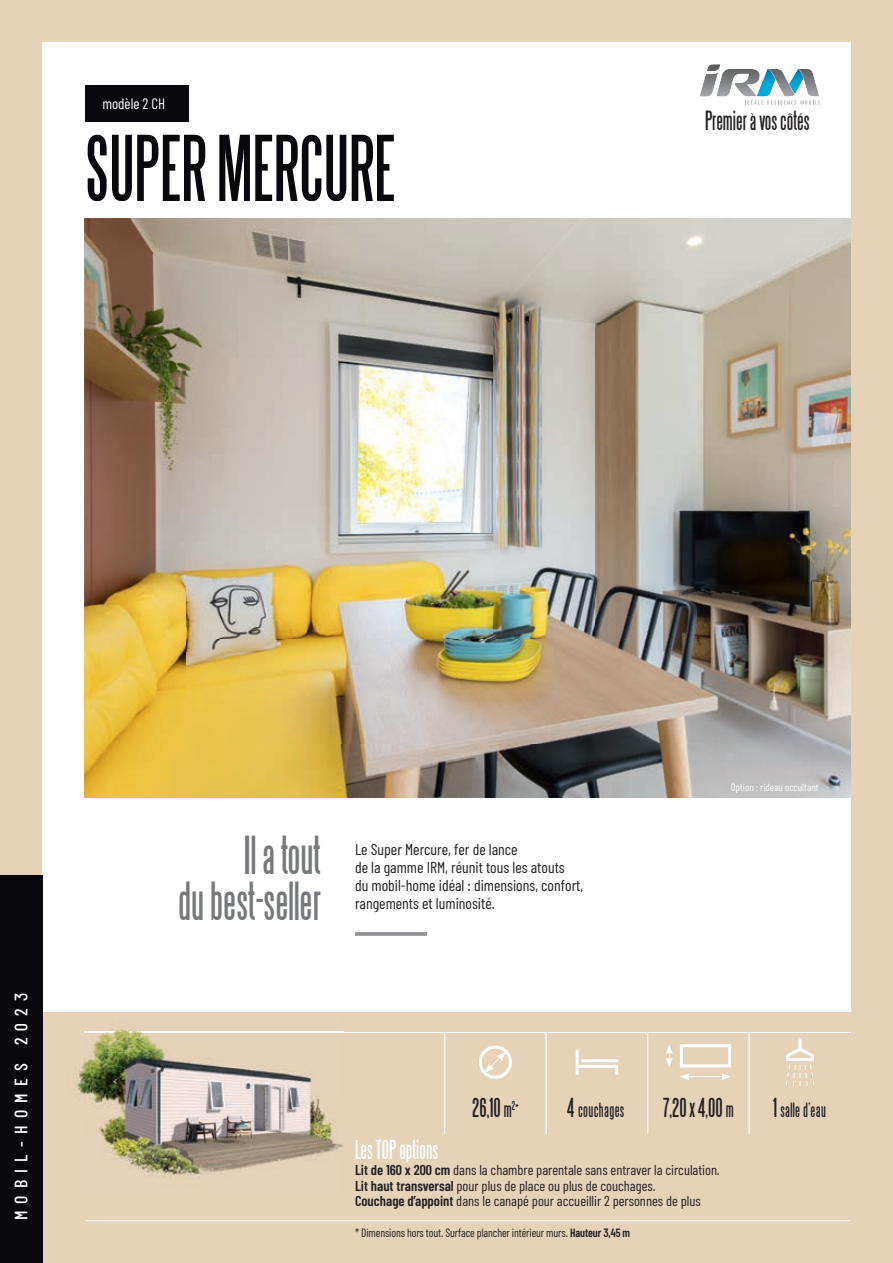
<style>
.page{position:relative;width:893px;height:1263px;background:#e6d1b9}
.page>*{position:absolute;margin:0;border:0;box-sizing:border-box;transform-origin:0 0}
.t1{font:48px/46.5px "Steelfish";color:#76787b;text-align:right}
.t2{font:24.15px "Steelfish";color:#231f20}
.t3{font:24px "Steelfish";color:#231f20}
.t4{font:24px "Steelfish";color:#fff}
.t5{font:18px "Steelfish";letter-spacing:.02em;color:#231f20}
.t6{font:500 18px "Barlow Condensed";letter-spacing:.4em;color:#fff}
.t7{font:15.75px/18px "Barlow Condensed";color:#231f20}
.t8{font:15px "Barlow Condensed";color:#fff}
.t9{font:14.25px/15.8px "Barlow Condensed";color:#231f20}
.t10{font:12px "Barlow Condensed";letter-spacing:-.01em;color:#231f20;scale:.95 1}
.t11{font:10.5px "Barlow Condensed";color:#fff}
.s1{font-size:19.5px}
.s2{font-size:24px}
.s3{font-weight:600}
</style>
<div class="page">
<div style="left:42px;top:43px;width:808px;height:969px;background:#fff"></div>
<svg style="left:700px;top:64px;width:120px;height:41px"></svg>
<div style="left:0;top:876px;width:42px;height:387px;background:#08080d"></div>
<hr style="left:85px;top:1032px;width:766px;height:1px;background:#fff">
<div style="left:479px;top:1046px;width:33px;height:33px;border:3px solid #fff;border-radius:50%"></div>
<svg style="left:485px;top:1052px;width:21px;height:21px"></svg>
<hr style="left:576px;top:1050px;width:3px;height:25px;background:#fff">
<svg style="left:576px;top:1063px;width:43px;height:12px"></svg>
<hr style="left:581px;top:1059px;width:37px;height:3px;background:#fff">
<hr style="left:687px;top:1076px;width:37px;height:1px;background:#fff">
<svg style="left:680px;top:1073px;width:9px;height:7px"></svg>
<svg style="left:721px;top:1073px;width:10px;height:7px"></svg>
<div style="left:680px;top:1044px;width:51px;height:23px;border:3px solid #fff"></div>
<svg style="left:666px;top:1044px;width:7px;height:23px"></svg>
<svg style="left:786px;top:1038px;width:29px;height:48px"></svg>
<div style="left:85px;top:86px;width:104px;height:36px;background:#08080d"></div>
<hr style="left:85px;top:1220px;width:766px;height:1px;background:#fff">
<svg style="left:88px;top:135px;width:306px;height:66px"></svg>
<hr style="left:546px;top:1032px;width:1px;height:60px;background:#fff">
<hr style="left:647px;top:1032px;width:1px;height:60px;background:#fff">
<hr style="left:749px;top:1032px;width:1px;height:60px;background:#fff">
<hr style="left:546px;top:1092px;width:1px;height:42px;background:#fff">
<hr style="left:647px;top:1092px;width:1px;height:42px;background:#fff">
<hr style="left:749px;top:1092px;width:1px;height:42px;background:#fff">
<hr style="left:444px;top:1032px;width:1px;height:60px;background:#fff">
<hr style="left:444px;top:1092px;width:1px;height:42px;background:#fff">
<img style="left:75px;top:1028px;width:268px;height:148px">
<img style="left:85px;top:1032px;width:258px;height:1px">
<img style="left:85px;top:218px;width:765px;height:579px">
<hr style="left:355px;top:932px;width:72px;height:4px;background:#97999b">
<p class="t8" style="left:102px;top:98px;width:64px">modèle 2 CH</p>
<h2 class="t2" style="left:705px;top:109px;width:106px">Premier à vos côtés</h2>
<p class="t6" style="left:15px;top:1220px;width:229px;rotate:-90deg">MOBIL-HOMES 2023</p>
<h1 class="t1" style="left:178px;top:833px;width:144px">Il a tout<br>du best-seller</h1>
<p class="t7" style="left:355px;top:842px;width:230px">Le Super Mercure, fer de lance<br>de la gamme IRM, réunit tous les atouts<br>du mobil-home idéal : dimensions, confort, rangements et luminosité.</p>
<p class="t11" style="left:731px;top:783px;width:89px">Option : rideau occultant</p>
<h3 class="t3" style="left:472px;top:1095px;width:48px">26,10 <span class="s1">m</span><sup>2*</sup></h3>
<h3 class="t3" style="left:567px;top:1095px;width:9px">4</h3>
<h3 class="t3" style="left:663px;top:1095px;width:72px">7,20 x 4,00 <span class="s1">m</span></h3>
<p class="t5" style="left:773px;top:1101px;width:54px"><span class="s2">1</span> salle d’eau</p>
<p class="t5" style="left:578px;top:1101px;width:48px">couchages</p>
<h3 class="t4" style="left:355px;top:1138px;width:85px">Les TOP options</h3>
<p class="t9" style="left:355px;top:1163px;width:366px"><span class="s3">Lit de 160 x 200 cm</span> dans la chambre parentale sans entraver la circulation.<br><span class="s3">Lit haut transversal</span> pour plus de place ou plus de couchages.<br><span class="s3">Couchage d’appoint</span> dans le canapé pour accueillir 2 personnes de plus</p>
<p class="t10" style="left:355px;top:1227px;width:291px">* Dimensions hors tout. Surface plancher intérieur murs. <span class="s3">Hauteur 3,45 m</span></p>
</div>
